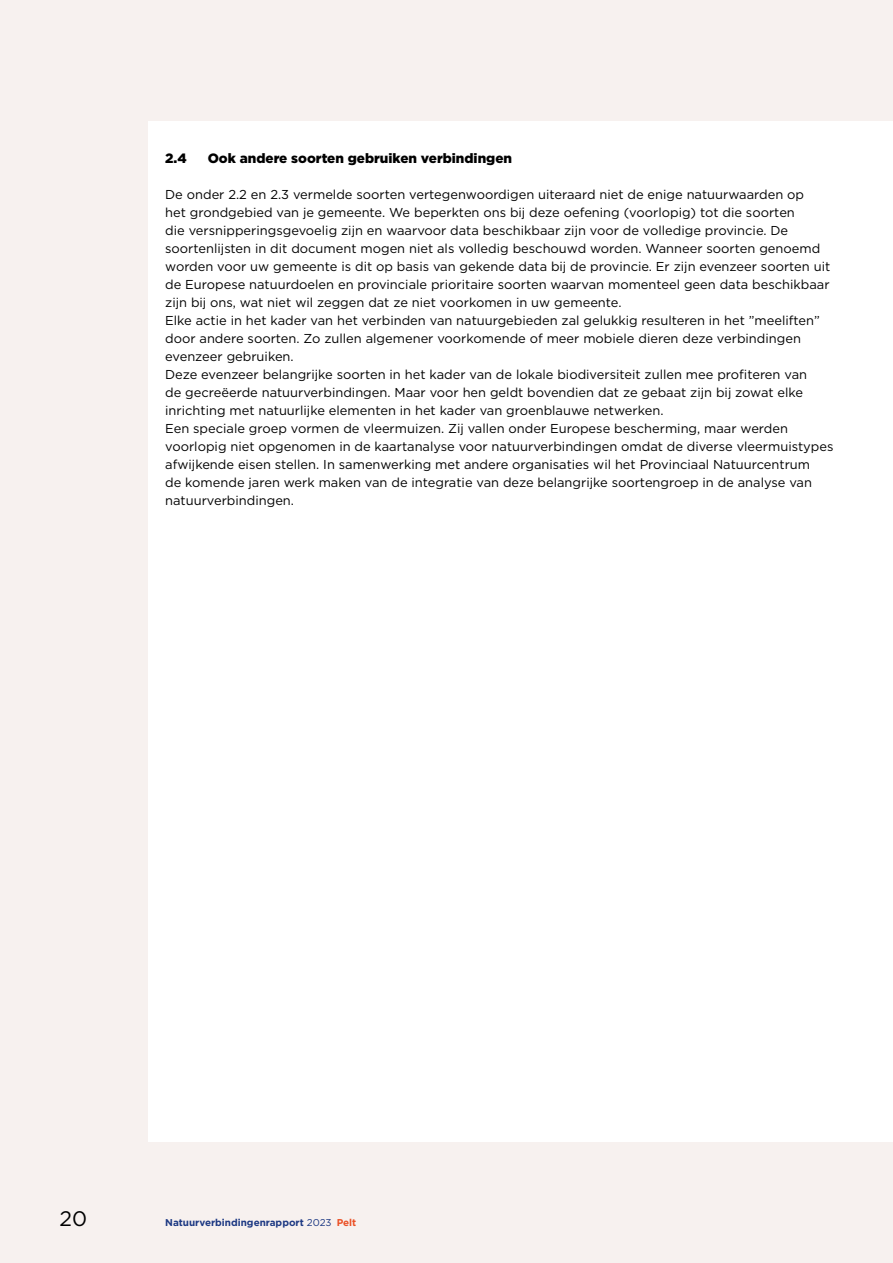
<style>
.page{position:relative;width:893px;height:1263px;background:#f7f1ef}
.page>*{position:absolute;margin:0;border:0;box-sizing:border-box;transform-origin:0 0}
.t1{font:21px "Gotham";color:#000}
.Titel_1_2{font:900 13.5px "Gotham";color:#000}
.Tekst_1_kolom_-recht{font:12.9px/18px "Gotham";color:#000}
.t2{font:700 9.9px "Gotham";color:#1d3983}
.s1{font-weight:400}
.s2{color:#eb5025}
</style>
<div class="page">
<div style="left:148px;top:121px;width:745px;height:1021px;background:#fff"></div>
<p class="Titel_1_2" style="left:165px;top:149px;width:23px">2.4</p>
<p class="Titel_1_2" style="left:208px;top:149px;width:306px">Ook andere soorten gebruiken verbindingen</p>
<p class="Tekst_1_kolom_-recht" style="left:165px;top:185px;width:666px">De onder 2.2 en 2.3 vermelde soorten vertegenwoordigen uiteraard niet de enige natuurwaarden op<br>het grondgebied van je gemeente. We beperkten ons bij deze oefening (voorlopig) tot die soorten<br>die versnipperingsgevoelig zijn en waarvoor data beschikbaar zijn voor de volledige provincie. De soortenlijsten in dit document mogen niet als volledig beschouwd worden. Wanneer soorten genoemd worden voor uw gemeente is dit op basis van gekende data bij de provincie. Er zijn evenzeer soorten uit de Europese natuurdoelen en provinciale prioritaire soorten waarvan momenteel geen data beschikbaar zijn bij ons, wat niet wil zeggen dat ze niet voorkomen in uw gemeente.</p>
<p class="Tekst_1_kolom_-recht" style="left:165px;top:311px;width:656px">Elke actie in het kader van het verbinden van natuurgebieden zal gelukkig resulteren in het ”meeliften” door andere soorten. Zo zullen algemener voorkomende of meer mobiele dieren deze verbindingen evenzeer gebruiken.</p>
<p class="Tekst_1_kolom_-recht" style="left:165px;top:365px;width:643px">Deze evenzeer belangrijke soorten in het kader van de lokale biodiversiteit zullen mee profiteren van de gecreëerde natuurverbindingen. Maar voor hen geldt bovendien dat ze gebaat zijn bij zowat elke inrichting met natuurlijke elementen in het kader van groenblauwe netwerken.</p>
<p class="Tekst_1_kolom_-recht" style="left:165px;top:419px;width:670px">Een speciale groep vormen de vleermuizen. Zij vallen onder Europese bescherming, maar werden voorlopig niet opgenomen in de kaartanalyse voor natuurverbindingen omdat de diverse vleermuistypes afwijkende eisen stellen. In samenwerking met andere organisaties wil het Provinciaal Natuurcentrum<br>de komende jaren werk maken van de integratie van deze belangrijke soortengroep in de analyse van natuurverbindingen.</p>
<h1 class="t1" style="left:60px;top:1205px;width:29px">20</h1>
<p class="t2" style="left:165px;top:1215px;width:193px">Natuurverbindingenrapport <span class="s1">2023</span> <span class="s2">Pelt</span></p>
</div>
